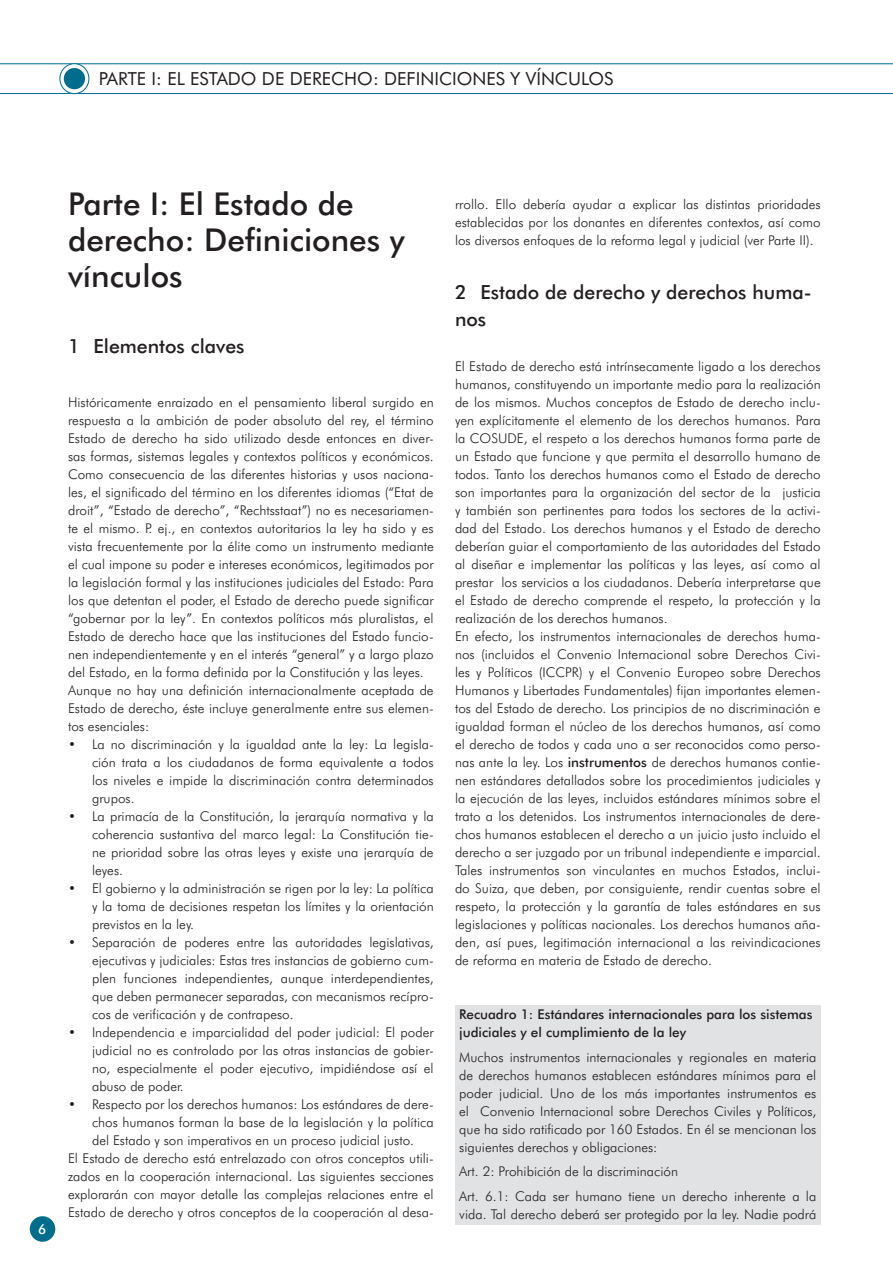
<style>
.page{position:relative;width:893px;height:1263px;background:#fff}
.page>*{position:absolute;margin:0;border:0;box-sizing:border-box;transform-origin:0 0}
._5_titel{font:500 31.5px/36px "Futura BT";color:#231f20}
._5_Chapo{font:500 19.5px/27px "Futura BT";color:#231f20}
._5_titel-2{font:18px "Futura BT";color:#231f20}
._6_Texte_courant{font:300 13.5px/18px "Futura BT";color:#231f20;text-align:justify}
._6_Texte_cour_Bullet{font:300 13.5px/18px "Futura BT";color:#231f20;text-align:justify}
._6_Texte_cour_Box{font:300 13.5px/18px "Futura BT";color:#231f20;text-align:justify}
._6_Texte_cour_Box_Al{font:500 13.5px/18px "Futura BT";color:#231f20}
.t1{font:500 13.5px "Futura BT";color:#fff}
.s1{font-weight:500}
</style>
<div class="page">
<hr style="left:0;top:63px;width:893px;height:1px;background:#006d8c">
<hr style="left:0;top:93px;width:893px;height:1px;background:#006d8c">
<svg style="left:60px;top:64px;width:29px;height:30px"></svg>
<div style="left:60px;top:63px;width:29px;height:31px;border:1px solid #006d8c;border-radius:50%"></div>
<div style="left:64px;top:68px;width:21px;height:21px;background:#006d8c;border-radius:50%"></div>
<div style="left:30px;top:1216px;width:25px;height:26px;background:#006d8c;border-radius:50%"></div>
<div style="left:455px;top:1005px;width:366px;height:220px;background:#e1e2e4"></div>
<p class="_5_titel-2" style="left:99px;top:68px;width:514px">PARTE I : EL ESTADO DE DERECHO: DEFINICIONES Y VÍNCULOS</p>
<p class="t1" style="left:38px;top:1221px;width:10px">6</p>
<p class="_5_titel" style="left:68px;top:186px;width:339px">Parte I : El Estado de derecho: Definiciones y vínculos</p>
<p class="_5_Chapo" style="left:68px;top:333px;width:178px">1 Elementos claves</p>
<p class="_6_Texte_courant" style="left:68px;top:393px;width:367px">Históricamente enraizado en el pensamiento liberal surgido en respuesta a la ambición de poder absoluto del rey, el término Estado de derecho ha sido utilizado desde entonces en diver&shy;sas formas, sistemas legales y contextos políticos y económicos.<br>Como consecuencia de las diferentes historias y usos naciona&shy;les, el significado del término en los diferentes idiomas (“Etat de droit”, “Estado de derecho”, “Rechtsstaat”) no es necesariamen&shy;te el mismo. P. ej., en contextos autoritarios la ley ha sido y es vista frecuentemente por la élite como un instrumento mediante el cual impone su poder e intereses económicos, legitimados por la legislación formal y las instituciones judiciales del Estado: Para los que detentan el poder, el Estado de derecho puede significar “gobernar por la ley”. En contextos políticos más pluralistas, el Estado de derecho hace que las instituciones del Estado funcio&shy;nen independientemente y en el interés “general” y a largo plazo del Estado, en la forma definida por la Constitución y las leyes.</p>
<p class="_6_Texte_courant" style="left:68px;top:681px;width:367px">Aunque no hay una definición internacionalmente aceptada de Estado de derecho, éste incluye generalmente entre sus elemen&shy;tos esenciales:</p>
<p class="_6_Texte_cour_Bullet" style="left:92px;top:735px;width:343px;text-indent:-24px">• La no discriminación y la igualdad ante la ley: La legisla&shy;ción trata a los ciudadanos de forma equivalente a todos los niveles e impide la discriminación contra determinados grupos.</p>
<p class="_6_Texte_cour_Bullet" style="left:92px;top:807px;width:343px;text-indent:-24px">• La primacía de la Constitución, la jerarquía normativa y la coherencia sustantiva del marco legal: La Constitución tie&shy;ne prioridad sobre las otras leyes y existe una jerarquía de leyes.</p>
<p class="_6_Texte_cour_Bullet" style="left:92px;top:879px;width:343px;text-indent:-24px">• El gobierno y la administración se rigen por la ley: La política y la toma de decisiones respetan los límites y la orientación previstos en la ley.</p>
<p class="_6_Texte_cour_Bullet" style="left:92px;top:933px;width:343px;text-indent:-24px">• Separación de poderes entre las autoridades legislativas, ejecutivas y judiciales: Estas tres instancias de gobierno cum&shy;plen funciones independientes, aunque interdependientes, que deben permanecer separadas, con mecanismos recípro&shy;cos de verificación y de contrapeso.</p>
<p class="_6_Texte_cour_Bullet" style="left:92px;top:1023px;width:343px;text-indent:-24px">• Independencia e imparcialidad del poder judicial: El poder judicial no es controlado por las otras instancias de gobier&shy;no, especialmente el poder ejecutivo, impidiéndose así el abuso de poder.</p>
<p class="_6_Texte_cour_Bullet" style="left:92px;top:1095px;width:343px;text-indent:-24px">• Respecto por los derechos humanos: Los estándares de dere&shy;chos humanos forman la base de la legislación y la política del Estado y son imperativos en un proceso judicial justo.</p>
<p class="_6_Texte_courant" style="left:68px;top:1149px;width:367px">El Estado de derecho está entrelazado con otros conceptos utili&shy;zados en la cooperación internacional. Las siguientes secciones explorarán con mayor detalle las complejas relaciones entre el Estado de derecho y otros conceptos de la cooperación al desa-</p>
<p class="_6_Texte_courant" style="left:455px;top:195px;width:367px">rrollo. Ello debería ayudar a explicar las distintas prioridades establecidas por los donantes en diferentes contextos, así como los diversos enfoques de la reforma legal y judicial (ver Parte II).</p>
<p class="_5_Chapo" style="left:455px;top:279px;width:358px">2 Estado de derecho y derechos huma&shy;nos</p>
<p class="_6_Texte_courant" style="left:455px;top:357px;width:367px">El Estado de derecho está intrínsecamente ligado a los derechos humanos, constituyendo un importante medio para la realización de los mismos. Muchos conceptos de Estado de derecho inclu&shy;yen explícitamente el elemento de los derechos humanos. Para la COSUDE, el respeto a los derechos humanos forma parte de un Estado que funcione y que permita el desarrollo humano de todos. Tanto los derechos humanos como el Estado de derecho son importantes para la organización del sector de la justicia y también son pertinentes para todos los sectores de la activi&shy;dad del Estado. Los derechos humanos y el Estado de derecho deberían guiar el comportamiento de las autoridades del Estado al diseñar e implementar las políticas y las leyes, así como al prestar los servicios a los ciudadanos. Debería interpretarse que el Estado de derecho comprende el respeto, la protección y la realización de los derechos humanos.</p>
<p class="_6_Texte_courant" style="left:455px;top:627px;width:367px">En efecto, los instrumentos internacionales de derechos huma&shy;nos (incluidos el Convenio Internacional sobre Derechos Civi&shy;les y Políticos (ICCPR) y el Convenio Europeo sobre Derechos Humanos y Libertades Fundamentales) fijan importantes elemen&shy;tos del Estado de derecho. Los principios de no discriminación e igualdad forman el núcleo de los derechos humanos, así como el derecho de todos y cada uno a ser reconocidos como perso&shy;nas ante la ley. Los <span class="s1">instrumentos</span> de derechos humanos contie&shy;nen estándares detallados sobre los procedimientos judiciales y la ejecución de las leyes, incluidos estándares mínimos sobre el trato a los detenidos. Los instrumentos internacionales de dere&shy;chos humanos establecen el derecho a un juicio justo incluido el derecho a ser juzgado por un tribunal independiente e imparcial.<br>Tales instrumentos son vinculantes en muchos Estados, inclui&shy;do Suiza, que deben, por consiguiente, rendir cuentas sobre el respeto, la protección y la garantía de tales estándares en sus legislaciones y políticas nacionales. Los derechos humanos aña&shy;den, así pues, legitimación internacional a las reivindicaciones de reforma en materia de Estado de derecho.</p>
<p class="_6_Texte_cour_Box_Al" style="left:459px;top:1005px;width:355px">Recuadro 1: Estándares internacionales para los sistemas judiciales y el cumplimiento de la ley</p>
<p class="_6_Texte_cour_Box" style="left:459px;top:1048px;width:359px">Muchos instrumentos internacionales y regionales en materia de derechos humanos establecen estándares mínimos para el poder judicial. Uno de los más importantes instrumentos es el Convenio Internacional sobre Derechos Civiles y Políticos, que ha sido ratificado por 160 Estados. En él se mencionan los siguientes derechos y obligaciones:</p>
<p class="_6_Texte_cour_Box" style="left:459px;top:1162px;width:220px">Art. 2: Prohibición de la discriminación</p>
<p class="_6_Texte_cour_Box" style="left:459px;top:1187px;width:359px">Art. 6.1: Cada ser humano tiene un derecho inherente a la vida. Tal derecho deberá ser protegido por la ley. Nadie podrá</p>
</div>
